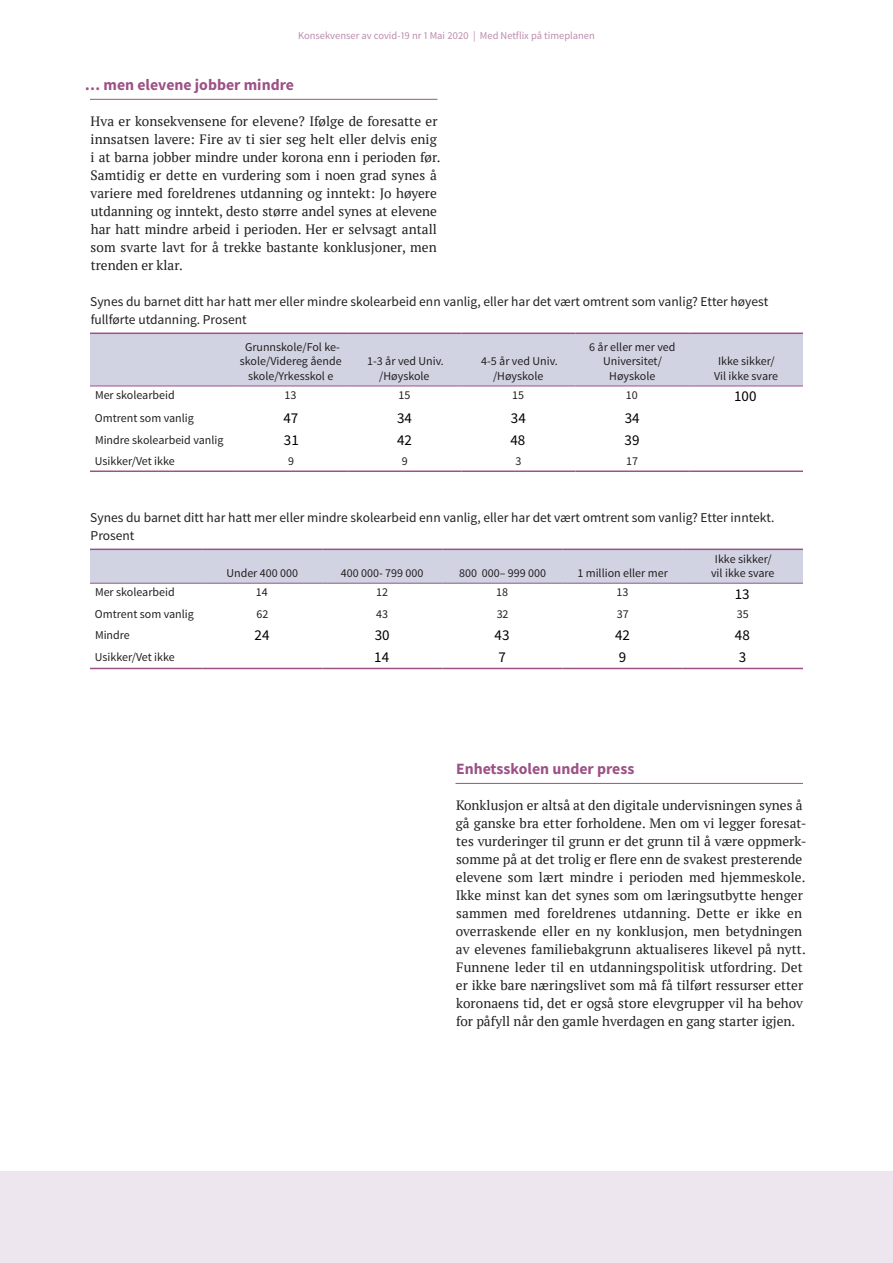
<style>
.page{position:relative;width:893px;height:1263px;background:#fff}
.page>*{position:absolute;margin:0;border:0;box-sizing:border-box;transform-origin:0 0}
.t1{font:700 15.75px "Source Sans Pro";color:#9c5286}
.t2{font:15px "Source Sans Pro";color:#000001}
.t3{font:13.5px/18px "PT Serif";letter-spacing:.005em;color:#231f20}
.t4{font:13.5px/18px "Source Sans Pro";color:#231f20}
.t5{font:12px/14.2px "Source Sans Pro";color:#231f20;text-align:center}
.t6{font:10.5px "Source Sans Pro";color:#bb8cae}
</style>
<div class="page">
<div style="left:0;top:1171px;width:893px;height:92px;background:#ede6ef"></div>
<hr style="left:90px;top:99px;width:347px;height:1px;background:#9c5286">
<hr style="left:455px;top:783px;width:348px;height:1px;background:#9c5286">
<div style="left:90px;top:334px;width:713px;height:52px;background:#d2d3e2"></div>
<hr style="left:90px;top:333px;width:144px;height:1px;background:#9c5286">
<hr style="left:234px;top:333px;width:114px;height:1px;background:#9c5286">
<hr style="left:348px;top:333px;width:114px;height:1px;background:#9c5286">
<hr style="left:462px;top:333px;width:113px;height:1px;background:#9c5286">
<hr style="left:575px;top:333px;width:114px;height:1px;background:#9c5286">
<hr style="left:689px;top:333px;width:114px;height:1px;background:#9c5286">
<hr style="left:90px;top:470px;width:144px;height:2px;background:#9c5286">
<hr style="left:234px;top:470px;width:114px;height:2px;background:#9c5286">
<hr style="left:348px;top:470px;width:114px;height:2px;background:#9c5286">
<hr style="left:462px;top:470px;width:113px;height:2px;background:#9c5286">
<hr style="left:575px;top:470px;width:114px;height:2px;background:#9c5286">
<hr style="left:689px;top:470px;width:114px;height:2px;background:#9c5286">
<hr style="left:90px;top:386px;width:144px;height:1px;background:#9c5286">
<hr style="left:234px;top:386px;width:114px;height:1px;background:#9c5286">
<hr style="left:348px;top:386px;width:114px;height:1px;background:#9c5286">
<hr style="left:462px;top:386px;width:113px;height:1px;background:#9c5286">
<hr style="left:575px;top:386px;width:114px;height:1px;background:#9c5286">
<hr style="left:689px;top:386px;width:114px;height:1px;background:#9c5286">
<div style="left:90px;top:550px;width:713px;height:33px;background:#d2d3e2"></div>
<hr style="left:90px;top:549px;width:112px;height:1px;background:#9c5286">
<hr style="left:202px;top:549px;width:120px;height:1px;background:#9c5286">
<hr style="left:322px;top:549px;width:120px;height:1px;background:#9c5286">
<hr style="left:442px;top:549px;width:121px;height:1px;background:#9c5286">
<hr style="left:563px;top:549px;width:120px;height:1px;background:#9c5286">
<hr style="left:683px;top:549px;width:120px;height:1px;background:#9c5286">
<hr style="left:90px;top:668px;width:112px;height:1px;background:#9c5286">
<hr style="left:202px;top:668px;width:120px;height:1px;background:#9c5286">
<hr style="left:322px;top:668px;width:120px;height:1px;background:#9c5286">
<hr style="left:442px;top:668px;width:121px;height:1px;background:#9c5286">
<hr style="left:563px;top:668px;width:120px;height:1px;background:#9c5286">
<hr style="left:683px;top:668px;width:120px;height:1px;background:#9c5286">
<hr style="left:90px;top:583px;width:112px;height:1px;background:#9c5286">
<hr style="left:202px;top:583px;width:120px;height:1px;background:#9c5286">
<hr style="left:322px;top:583px;width:120px;height:1px;background:#9c5286">
<hr style="left:442px;top:583px;width:121px;height:1px;background:#9c5286">
<hr style="left:563px;top:583px;width:120px;height:1px;background:#9c5286">
<hr style="left:683px;top:583px;width:120px;height:1px;background:#9c5286">
<p class="t6" style="left:298px;top:29px;width:298px">Konsekvenser av covid-19 nr 1 Mai 2020 | Med Netflix på timeplanen</p>
<p class="t1" style="left:85px;top:75px;width:211px">… men elevene jobber mindre</p>
<p class="t3" style="left:90px;top:112px;width:351px">Hva er konsekvensene for elevene? Ifølge de foresatte er innsatsen lavere: Fire av ti sier seg helt eller delvis enig i at barna jobber mindre under korona enn i perioden før.<br>Samtidig er dette en vurdering som i noen grad synes å variere med foreldrenes utdanning og inntekt: Jo høyere utdanning og inntekt, desto større andel synes at elevene har hatt mindre arbeid i perioden. Her er selvsagt antall som svarte lavt for å trekke bastante konklusjoner, men trenden er klar.</p>
<p class="t4" style="left:90px;top:293px;width:680px">Synes du barnet ditt har hatt mer eller mindre skolearbeid enn vanlig, eller har det vært omtrent som vanlig? Etter høyest fullførte utdanning. Prosent</p>
<p class="t5" style="left:240px;top:340px;width:103px">Grunnskole/Fol ke&shy;skole/Videreg ående skole/Yrkesskol e</p>
<p class="t5" style="left:589px;top:340px;width:88px">6 år eller mer ved<br>Universitet/<br>Høyskole</p>
<p class="t5" style="left:367px;top:354px;width:78px">1-3 år ved Univ. /Høyskole</p>
<p class="t5" style="left:481px;top:354px;width:78px">4-5 år ved Univ. /Høyskole</p>
<p class="t5" style="left:714px;top:354px;width:66px">Ikke sikker/<br>Vil ikke svare</p>
<p class="t5" style="left:95px;top:388px;width:81px">Mer skolearbeid</p>
<p class="t5" style="left:285px;top:388px;width:13px">13</p>
<p class="t5" style="left:398px;top:388px;width:13px">15</p>
<p class="t5" style="left:512px;top:388px;width:13px">15</p>
<p class="t5" style="left:626px;top:388px;width:13px">10</p>
<p class="t2" style="left:734px;top:387px;width:24px">100</p>
<p class="t5" style="left:95px;top:411px;width:100px">Omtrent som vanlig</p>
<p class="t2" style="left:283px;top:409px;width:16px">47</p>
<p class="t2" style="left:397px;top:409px;width:16px">34</p>
<p class="t2" style="left:511px;top:409px;width:16px">34</p>
<p class="t2" style="left:625px;top:409px;width:16px">34</p>
<p class="t5" style="left:95px;top:433px;width:130px">Mindre skolearbeid vanlig</p>
<p class="t2" style="left:284px;top:431px;width:16px">31</p>
<p class="t2" style="left:397px;top:431px;width:16px">42</p>
<p class="t2" style="left:510px;top:431px;width:16px">48</p>
<p class="t2" style="left:625px;top:431px;width:16px">39</p>
<p class="t5" style="left:95px;top:454px;width:81px">Usikker/Vet ikke</p>
<p class="t5" style="left:288px;top:454px;width:7px">9</p>
<p class="t5" style="left:402px;top:454px;width:7px">9</p>
<p class="t5" style="left:515px;top:454px;width:7px">3</p>
<p class="t5" style="left:626px;top:454px;width:13px">17</p>
<p class="t4" style="left:90px;top:509px;width:686px">Synes du barnet ditt har hatt mer eller mindre skolearbeid enn vanlig, eller har det vært omtrent som vanlig? Etter inntekt.<br>Prosent</p>
<p class="t5" style="left:226px;top:566px;width:73px">Under 400 000</p>
<p class="t5" style="left:341px;top:566px;width:84px">400 000- 799 000</p>
<p class="t5" style="left:459px;top:566px;width:89px">800 000– 999 000</p>
<p class="t5" style="left:577px;top:566px;width:92px">1 million eller mer</p>
<p class="t5" style="left:711px;top:552px;width:65px">Ikke sikker/ vil ikke svare</p>
<p class="t5" style="left:95px;top:585px;width:81px">Mer skolearbeid</p>
<p class="t5" style="left:256px;top:585px;width:13px">14</p>
<p class="t5" style="left:376px;top:585px;width:13px">12</p>
<p class="t5" style="left:496px;top:585px;width:13px">18</p>
<p class="t5" style="left:616px;top:585px;width:13px">13</p>
<p class="t2" style="left:735px;top:584px;width:16px">13</p>
<p class="t5" style="left:95px;top:607px;width:100px">Omtrent som vanlig</p>
<p class="t5" style="left:256px;top:607px;width:13px">62</p>
<p class="t5" style="left:376px;top:607px;width:13px">43</p>
<p class="t5" style="left:497px;top:607px;width:13px">32</p>
<p class="t5" style="left:617px;top:607px;width:13px">37</p>
<p class="t5" style="left:737px;top:607px;width:13px">35</p>
<p class="t5" style="left:95px;top:628px;width:36px">Mindre</p>
<p class="t2" style="left:255px;top:626px;width:16px">24</p>
<p class="t2" style="left:375px;top:626px;width:16px">30</p>
<p class="t2" style="left:495px;top:626px;width:16px">43</p>
<p class="t2" style="left:615px;top:626px;width:16px">42</p>
<p class="t2" style="left:735px;top:626px;width:16px">48</p>
<p class="t5" style="left:95px;top:650px;width:81px">Usikker/Vet ikke</p>
<p class="t2" style="left:374px;top:648px;width:16px">14</p>
<p class="t2" style="left:499px;top:648px;width:9px">7</p>
<p class="t2" style="left:619px;top:648px;width:9px">9</p>
<p class="t2" style="left:739px;top:648px;width:9px">3</p>
<p class="t1" style="left:456px;top:759px;width:180px">Enhetsskolen under press</p>
<p class="t3" style="left:456px;top:796px;width:352px">Konklusjon er altså at den digitale undervisningen synes å gå ganske bra etter forholdene. Men om vi legger foresat&shy;tes vurderinger til grunn er det grunn til å være oppmerk&shy;somme på at det trolig er flere enn de svakest presterende elevene som lært mindre i perioden med hjemmeskole.<br>Ikke minst kan det synes som om læringsutbytte henger sammen med foreldrenes utdanning. Dette er ikke en overraskende eller en ny konklusjon, men betydningen av elevenes familiebakgrunn aktualiseres likevel på nytt.<br>Funnene leder til en utdanningspolitisk utfordring. Det er ikke bare næringslivet som må få tilført ressurser etter koronaens tid, det er også store elevgrupper vil ha behov for påfyll når den gamle hverdagen en gang starter igjen.</p>
</div>
